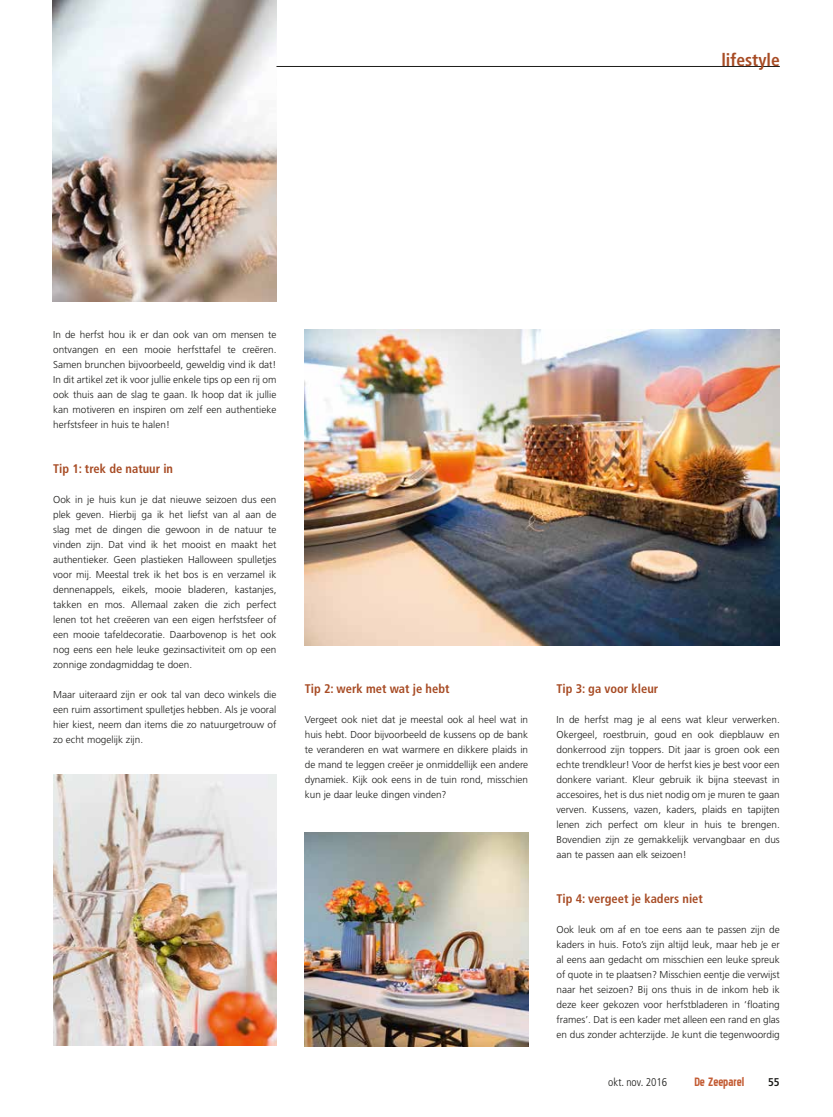
<style>
.page{position:relative;width:833px;height:1117px;background:#fff}
.page>*{position:absolute;margin:0;border:0;box-sizing:border-box;transform-origin:0 0}
.t1{font:700 condensed 17.5px "Frutiger";color:#a74b24}
.t2{font:15px "Pakenham";color:#c35c34}
.t3{font:700 condensed 12.5px "Frutiger";color:#a74b24}
.t4{font:300 condensed 11.25px "Frutiger";color:#1d1d1b}
.t5{font:700 condensed 11.25px "Frutiger";color:#1d1d1b}
.t6{font:300 10px/15px "Frutiger";color:#1d1d1b;text-align:justify}
</style>
<div class="page">
<img style="left:53px;top:0;width:223px;height:301px">
<hr style="left:276px;top:66px;width:504px;height:1px;background:#1d1d1b">
<img style="left:305px;top:330px;width:475px;height:315px">
<img style="left:53px;top:774px;width:223px;height:271px">
<img style="left:305px;top:832px;width:223px;height:213px">
<h1 class="t1" style="left:721px;top:50px;width:60px">lifestyle</h1>
<p class="t6" style="left:53px;top:326px;width:225px">In de herfst hou ik er dan ook van om mensen te ontvangen en een mooie herfsttafel te creëren.<br>Samen brunchen bijvoorbeeld, geweldig vind ik dat!<br>In dit artikel zet ik voor jullie enkele tips op een rij om ook thuis aan de slag te gaan. Ik hoop dat ik jullie kan motiveren en inspiren om zelf een authentieke herfstsfeer in huis te halen!</p>
<p class="t3" style="left:53px;top:461px;width:121px">Tip 1: trek de natuur in</p>
<p class="t6" style="left:53px;top:491px;width:225px">Ook in je huis kun je dat nieuwe seizoen dus een plek geven. Hierbij ga ik het liefst van al aan de slag met de dingen die gewoon in de natuur te vinden zijn. Dat vind ik het mooist en maakt het authentieker. Geen plastieken Halloween spulletjes voor mij. Meestal trek ik het bos is en verzamel ik dennenappels, eikels, mooie bladeren, kastanjes, takken en mos. Allemaal zaken die zich perfect lenen tot het creëeren van een eigen herfstsfeer of een mooie tafeldecoratie. Daarbovenop is het ook nog eens een hele leuke gezinsactiviteit om op een zonnige zondagmiddag te doen.</p>
<p class="t6" style="left:53px;top:686px;width:225px">Maar uiteraard zijn er ook tal van deco winkels die een ruim assortiment spulletjes hebben. Als je vooral hier kiest, neem dan items die zo natuurgetrouw of zo echt mogelijk zijn.</p>
<p class="t3" style="left:305px;top:681px;width:146px">Tip 2: werk met wat je hebt</p>
<p class="t6" style="left:305px;top:711px;width:225px">Vergeet ook niet dat je meestal ook al heel wat in huis hebt. Door bijvoorbeeld de kussens op de bank te veranderen en wat warmere en dikkere plaids in de mand te leggen creëer je onmiddellijk een andere dynamiek. Kijk ook eens in de tuin rond, misschien kun je daar leuke dingen vinden?</p>
<p class="t3" style="left:556px;top:681px;width:103px">Tip 3: ga voor kleur</p>
<p class="t6" style="left:556px;top:711px;width:225px">In de herfst mag je al eens wat kleur verwerken.<br>Okergeel, roestbruin, goud en ook diepblauw en donkerrood zijn toppers. Dit jaar is groen ook een echte trendkleur! Voor de herfst kies je best voor een donkere variant. Kleur gebruik ik bijna steevast in accesoires, het is dus niet nodig om je muren te gaan verven. Kussens, vazen, kaders, plaids en tapijten lenen zich perfect om kleur in huis te brengen.<br>Bovendien zijn ze gemakkelijk vervangbaar en dus aan te passen aan elk seizoen!</p>
<p class="t3" style="left:556px;top:891px;width:148px">Tip 4: vergeet je kaders niet</p>
<p class="t6" style="left:556px;top:921px;width:225px">Ook leuk om af en toe eens aan te passen zijn de kaders in huis. Foto’s zijn altijd leuk, maar heb je er al eens aan gedacht om misschien een leuke spreuk of quote in te plaatsen? Misschien eentje die verwijst naar het seizoen? Bij ons thuis in de inkom heb ik deze keer gekozen voor herfstbladeren in ‘floating frames’. Dat is een kader met alleen een rand en glas en dus zonder achterzijde. Je kunt die tegenwoordig</p>
<p class="t4" style="left:608px;top:1075px;width:61px">okt. nov. 2016</p>
<h2 class="t2" style="left:694px;top:1074px;width:51px">De Zeeparel</h2>
<p class="t5" style="left:768px;top:1074px;width:13px">55</p>
</div>
